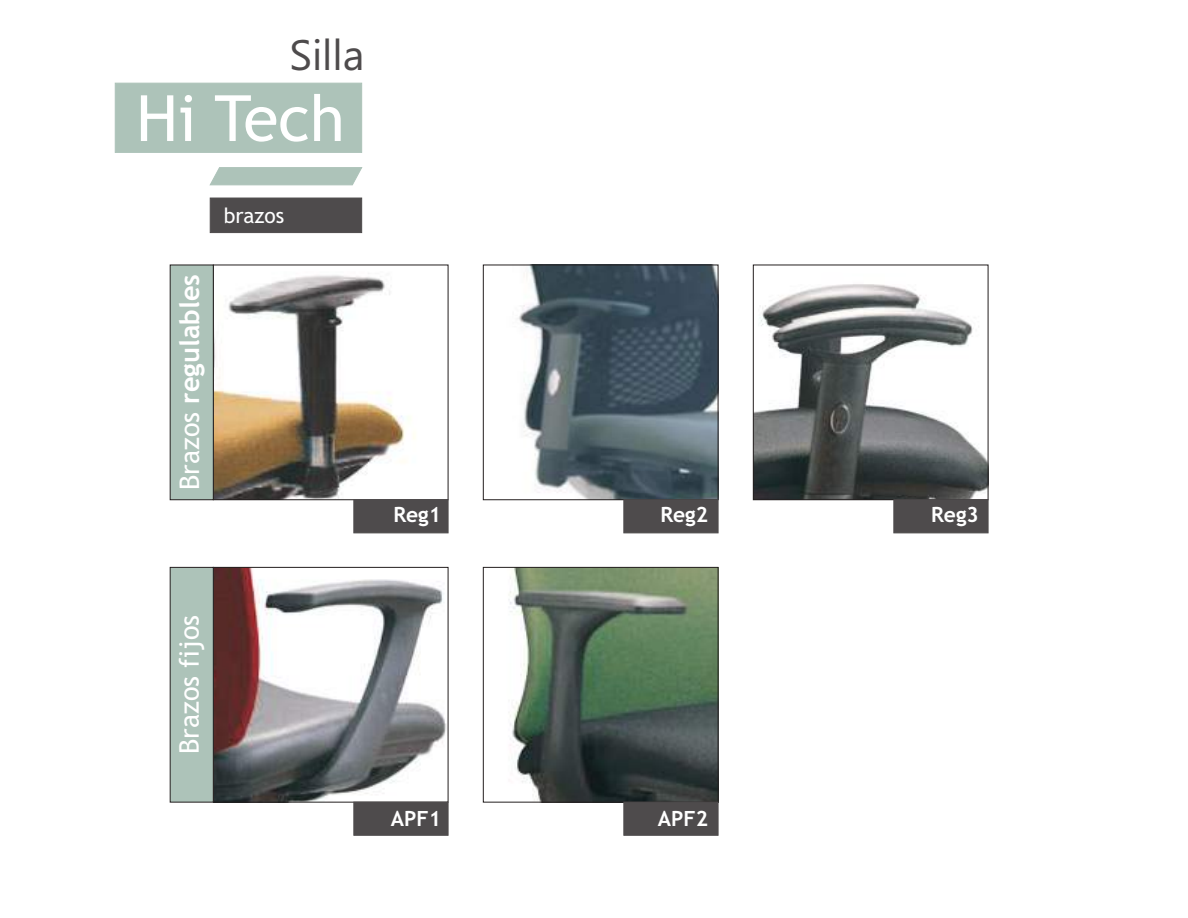
<style>
.page{position:relative;width:1188px;height:918px;background:#fff}
.page>*{position:absolute;margin:0;border:0;box-sizing:border-box;transform-origin:0 0}
.t1{font:63.9px "Trebuchet MS";color:#fff}
.t2{font:42.6px "Segoe UI";color:#4e4b4c}
.t3{font:700 27px "Trebuchet MS";color:#fff}
.t4{font:27px "Trebuchet MS";color:#fff}
.t5{font:700 21px "Trebuchet MS";color:#fff}
.t6{font:21px "Trebuchet MS";color:#fff}
.s1{font-weight:400}
</style>
<div class="page">
<img style="left:215px;top:275px;width:200px;height:223px">
<div style="left:213px;top:265px;width:235px;height:235px;border:1px solid #241f1f"></div>
<img style="left:518px;top:267px;width:198px;height:231px">
<div style="left:483px;top:265px;width:235px;height:235px;border:1px solid #241f1f"></div>
<img style="left:755px;top:284px;width:231px;height:214px">
<div style="left:753px;top:265px;width:235px;height:235px;border:1px solid #241f1f"></div>
<img style="left:215px;top:569px;width:231px;height:231px">
<div style="left:213px;top:567px;width:235px;height:235px;border:1px solid #241f1f"></div>
<img style="left:508px;top:569px;width:208px;height:231px">
<div style="left:483px;top:567px;width:235px;height:235px;border:1px solid #241f1f"></div>
<div style="left:170px;top:265px;width:43px;height:235px;background:#adc3b9;border:1px solid #241f1f"></div>
<div style="left:170px;top:567px;width:43px;height:235px;background:#adc3b9;border:1px solid #241f1f"></div>
<div style="left:354px;top:500px;width:94px;height:33px;background:#4e4b4c"></div>
<div style="left:624px;top:500px;width:94px;height:33px;background:#4e4b4c"></div>
<div style="left:894px;top:500px;width:94px;height:33px;background:#4e4b4c"></div>
<div style="left:354px;top:802px;width:94px;height:33px;background:#4e4b4c"></div>
<div style="left:624px;top:802px;width:94px;height:33px;background:#4e4b4c"></div>
<div style="left:210px;top:198px;width:152px;height:35px;background:#4e4b4c"></div>
<div style="left:115px;top:83px;width:247px;height:70px;background:#adc3b9"></div>
<div style="left:210px;top:167px;width:152px;height:18px;background:#adc3b9"></div>
<h2 class="t2" style="left:289px;top:39px;width:77px">Silla</h2>
<h1 class="t1" style="left:136px;top:94px;width:210px">Hi Tech</h1>
<p class="t6" style="left:224px;top:207px;width:62px">brazos</p>
<p class="t3" style="left:179px;top:490px;width:218px;rotate:-90deg"><span class="s1">Brazos</span> regulables</p>
<p class="t5" style="left:393px;top:506px;width:49px">Reg1</p>
<p class="t5" style="left:660px;top:506px;width:49px">Reg2</p>
<p class="t5" style="left:931px;top:506px;width:49px">Reg3</p>
<p class="t4" style="left:179px;top:754px;width:141px;rotate:-90deg">Brazos fijos</p>
<p class="t5" style="left:391px;top:811px;width:52px">APF1</p>
<p class="t5" style="left:658px;top:811px;width:52px">APF2</p>
</div>
